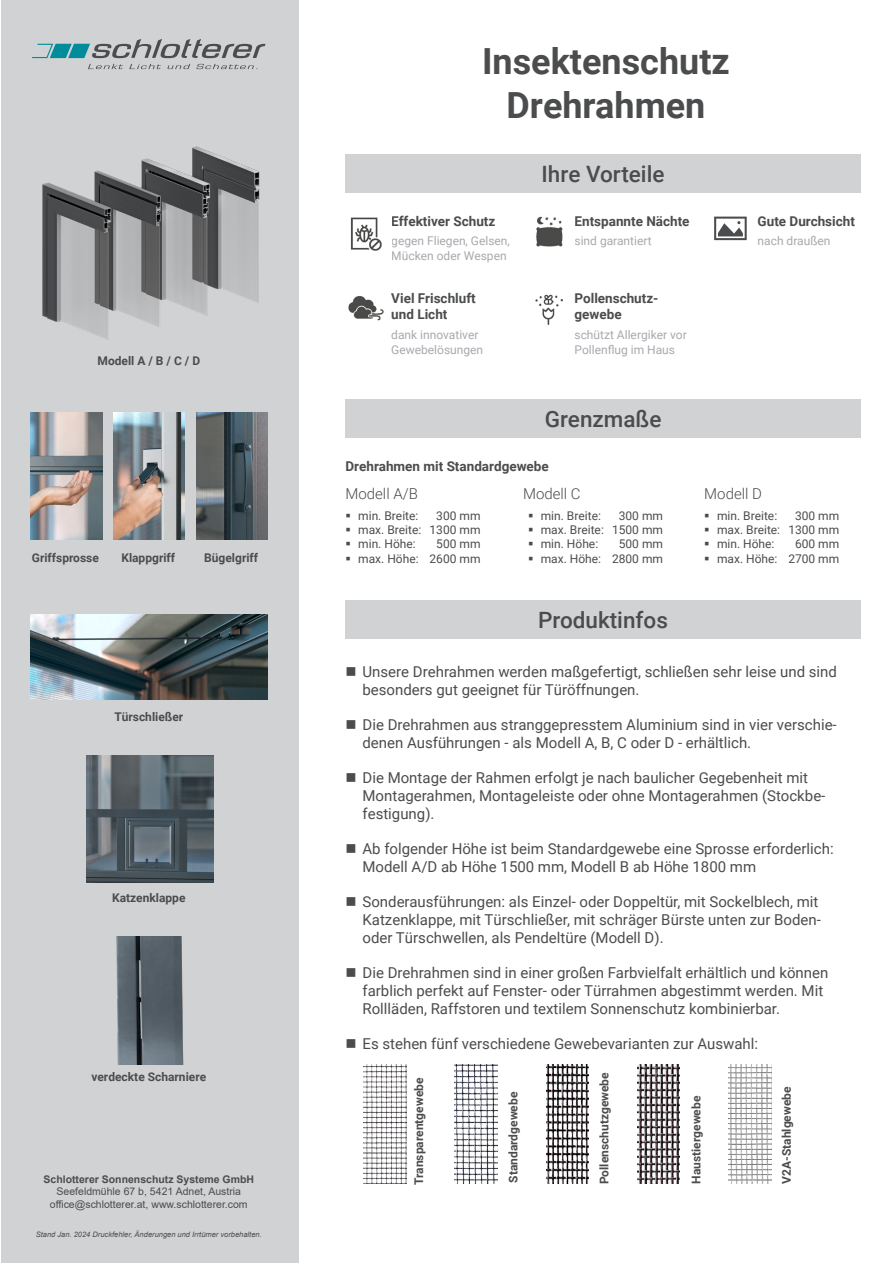
<style>
.page{position:relative;width:893px;height:1263px;background:#fff}
.page>*{position:absolute;margin:0;border:0;box-sizing:border-box;transform-origin:0 0}
.Ü1{font:700 36px "Roboto";color:#4b4c4d}
.Ü2{font:500 22.5px "Roboto";color:#4b4c4d}
.t1{font:15px/18px "Roboto";color:#4b4c4d}
.Ü4{font:300 15px "Roboto";color:#4b4c4d}
.Ü3{font:700 13.5px/16.2px "Roboto";color:#4b4c4d}
.t2{font:12px "Roboto";color:#4b4c4d}
.Bildunterschrift_1{font:700 12px "Roboto";color:#4b4c4d}
.Text_8_Pkt{font:12px/15px "Roboto";color:#a8a9ad}
.t3{font:10.5px "Arial";color:#4b4c4d}
.t4{font:700 10.5px "Arial";color:#4b4c4d}
.t5{font:italic 7.5px "Arial";color:#4b4c4d}
</style>
<div class="page">
<div style="left:1px;top:0;width:298px;height:1263px;background:#d1d2d4"></div>
<svg style="left:88px;top:64px;width:35px;height:5px"></svg>
<svg style="left:129px;top:64px;width:32px;height:5px"></svg>
<svg style="left:167px;top:64px;width:23px;height:5px"></svg>
<svg style="left:196px;top:64px;width:61px;height:5px"></svg>
<svg style="left:32px;top:39px;width:234px;height:19px"></svg>
<div style="left:345px;top:399px;width:516px;height:38px;background:#d1d2d4"></div>
<div style="left:345px;top:600px;width:516px;height:38px;background:#d1d2d4"></div>
<div style="left:345px;top:154px;width:516px;height:38px;background:#d1d2d4"></div>
<img style="left:42px;top:146px;width:218px;height:194px">
<img style="left:31px;top:412px;width:71px;height:128px">
<img style="left:114px;top:412px;width:71px;height:128px">
<img style="left:197px;top:412px;width:71px;height:128px">
<img style="left:455px;top:1065px;width:42px;height:119px">
<img style="left:364px;top:1065px;width:42px;height:119px">
<img style="left:637px;top:1065px;width:43px;height:119px">
<img style="left:546px;top:1065px;width:43px;height:119px">
<img style="left:729px;top:1065px;width:42px;height:119px">
<img style="left:536px;top:216px;width:27px;height:31px">
<svg style="left:714px;top:217px;width:33px;height:23px"></svg>
<img style="left:350px;top:217px;width:32px;height:34px">
<img style="left:535px;top:294px;width:28px;height:31px">
<img style="left:348px;top:296px;width:36px;height:25px">
<img style="left:86px;top:755px;width:128px;height:128px">
<img style="left:30px;top:614px;width:237px;height:85px">
<img style="left:116px;top:937px;width:68px;height:127px">
<p class="Bildunterschrift_1" style="left:97px;top:352px;width:104px">Modell A / B / C / D</p>
<p class="Bildunterschrift_1" style="left:32px;top:550px;width:69px">Griffsprosse</p>
<p class="Bildunterschrift_1" style="left:121px;top:550px;width:55px">Klappgriff</p>
<p class="Bildunterschrift_1" style="left:204px;top:550px;width:55px">Bügelgriff</p>
<p class="Bildunterschrift_1" style="left:114px;top:708px;width:70px">Türschließer</p>
<p class="Bildunterschrift_1" style="left:112px;top:889px;width:75px">Katzenklappe</p>
<p class="Bildunterschrift_1" style="left:91px;top:1069px;width:116px">verdeckte Scharniere</p>
<p class="t4" style="left:44px;top:1171px;width:212px">Schlotterer Sonnenschutz Systeme GmbH</p>
<p class="t3" style="left:57px;top:1184px;width:186px">Seefeldmühle 67 b, 5421 Adnet, Austria</p>
<p class="t3" style="left:50px;top:1197px;width:199px">office@schlotterer.at, www.schlotterer.com</p>
<p class="t5" style="left:36px;top:1229px;width:227px">Stand Jan. 2024 Druckfehler, Änderungen und Irrtümer vorbehalten.</p>
<p class="Ü1" style="left:482px;top:36px;width:249px">Insektenschutz</p>
<p class="Ü1" style="left:506px;top:80px;width:201px">Drehrahmen</p>
<p class="Ü3" style="left:391px;top:212px;width:106px">Effektiver Schutz</p>
<p class="Text_8_Pkt" style="left:391px;top:233px;width:120px">gegen Fliegen, Gelsen,<br>Mücken oder Wespen</p>
<p class="Ü3" style="left:391px;top:290px;width:86px">Viel Frischluft und Licht</p>
<p class="Text_8_Pkt" style="left:391px;top:326px;width:93px">dank innovativer<br>Gewebelösungen</p>
<p class="Ü2" style="left:542px;top:158px;width:124px">Ihre Vorteile</p>
<p class="Ü3" style="left:574px;top:212px;width:117px">Entspannte Nächte</p>
<p class="Text_8_Pkt" style="left:574px;top:233px;width:79px">sind garantiert</p>
<p class="Ü3" style="left:574px;top:290px;width:86px">Pollenschutz&shy;gewebe</p>
<p class="Text_8_Pkt" style="left:574px;top:326px;width:114px">schützt Allergiker vor</p>
<p class="Text_8_Pkt" style="left:574px;top:341px;width:102px">Pollenflug im Haus</p>
<p class="Ü2" style="left:545px;top:403px;width:118px">Grenzmaße</p>
<p class="Ü3" style="left:345px;top:458px;width:205px">Drehrahmen mit Standardgewebe</p>
<p class="Ü3" style="left:758px;top:212px;width:99px">Gute Durchsicht</p>
<p class="Text_8_Pkt" style="left:758px;top:233px;width:74px">nach draußen</p>
<p class="Ü4" style="left:345px;top:483px;width:74px">Modell A/B</p>
<p class="Ü4" style="left:523px;top:483px;width:59px">Modell C</p>
<p class="Ü4" style="left:704px;top:483px;width:59px">Modell D</p>
<p class="t2" style="left:358px;top:507px;width:62px">min. Breite:</p>
<p class="t2" style="left:436px;top:507px;width:46px">300 mm</p>
<p class="t2" style="left:358px;top:521px;width:124px">max. Breite: 1300 mm</p>
<p class="t2" style="left:358px;top:536px;width:59px">min. Höhe:</p>
<p class="t2" style="left:436px;top:536px;width:46px">500 mm</p>
<p class="t2" style="left:358px;top:550px;width:124px">max. Höhe: 2600 mm</p>
<p class="t2" style="left:541px;top:507px;width:62px">min. Breite:</p>
<p class="t2" style="left:619px;top:507px;width:46px">300 mm</p>
<p class="t2" style="left:541px;top:521px;width:124px">max. Breite: 1500 mm</p>
<p class="t2" style="left:541px;top:536px;width:59px">min. Höhe:</p>
<p class="t2" style="left:619px;top:536px;width:46px">500 mm</p>
<p class="t2" style="left:541px;top:550px;width:124px">max. Höhe: 2800 mm</p>
<p class="Ü2" style="left:538px;top:604px;width:131px">Produktinfos</p>
<p class="t2" style="left:717px;top:507px;width:62px">min. Breite:</p>
<p class="t2" style="left:795px;top:507px;width:46px">300 mm</p>
<p class="t2" style="left:717px;top:521px;width:124px">max. Breite: 1300 mm</p>
<p class="t2" style="left:717px;top:536px;width:59px">min. Höhe:</p>
<p class="t2" style="left:795px;top:536px;width:46px">600 mm</p>
<p class="t2" style="left:717px;top:550px;width:124px">max. Höhe: 2700 mm</p>
<p class="t1" style="left:362px;top:662px;width:476px">Unsere Drehrahmen werden maßgefertigt, schließen sehr leise und sind besonders gut geeignet für Türöffnungen.</p>
<p class="t1" style="left:362px;top:715px;width:476px">Die Drehrahmen aus stranggepresstem Aluminium sind in vier verschie&shy;denen Ausführungen - als Modell A, B, C oder D - erhältlich.</p>
<p class="t1" style="left:362px;top:768px;width:464px">Die Montage der Rahmen erfolgt je nach baulicher Gegebenheit mit<br>Montagerahmen, Montageleiste oder ohne Montagerahmen (Stockbe&shy;festigung).</p>
<p class="t1" style="left:362px;top:839px;width:473px">Ab folgender Höhe ist beim Standardgewebe eine Sprosse erforderlich:<br>Modell A/D ab Höhe 1500 mm, Modell B ab Höhe 1800 mm</p>
<p class="t1" style="left:362px;top:892px;width:460px">Sonderausführungen: als Einzel- oder Doppeltür, mit Sockelblech, mit<br>Katzenklappe, mit Türschließer, mit schräger Bürste unten zur Boden&shy;oder Türschwellen, als Pendeltüre (Modell D).</p>
<p class="t1" style="left:362px;top:963px;width:467px">Die Drehrahmen sind in einer großen Farbvielfalt erhältlich und können farblich perfekt auf Fenster- oder Türrahmen abgestimmt werden. Mit<br>Rollläden, Raffstoren und textilem Sonnenschutz kombinierbar.</p>
<p class="t1" style="left:362px;top:1034px;width:397px">Es stehen fünf verschiedene Gewebevarianten zur Auswahl:</p>
<p class="Bildunterschrift_1" style="left:410px;top:1185px;width:109px;rotate:-90deg">Transparentgewebe</p>
<p class="Bildunterschrift_1" style="left:505px;top:1183px;width:92px;rotate:-90deg">Standardgewebe</p>
<p class="Bildunterschrift_1" style="left:596px;top:1184px;width:113px;rotate:-90deg">Pollenschutzgewebe</p>
<p class="Bildunterschrift_1" style="left:688px;top:1184px;width:89px;rotate:-90deg">Haustiergewebe</p>
<p class="Bildunterschrift_1" style="left:778px;top:1184px;width:99px;rotate:-90deg">V2A-Stahlgewebe</p>
</div>
